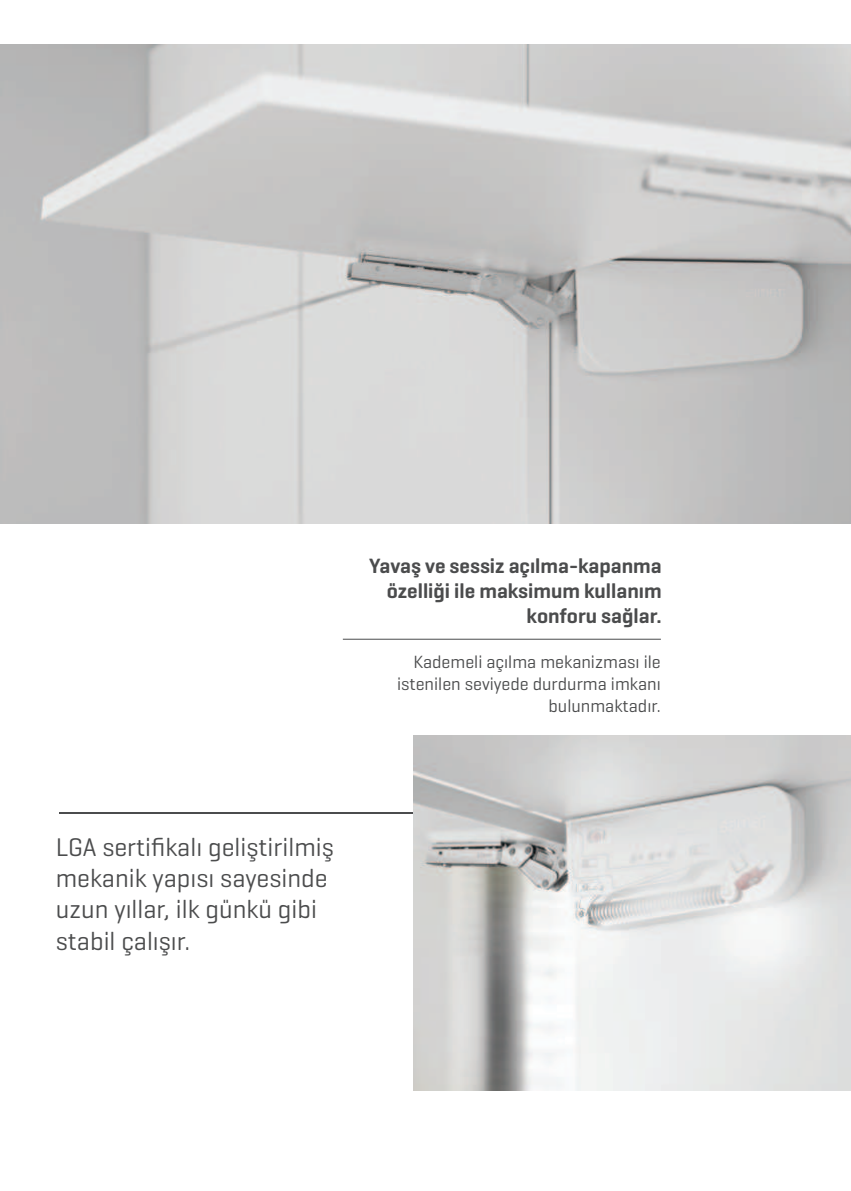
<style>
.page{position:relative;width:851px;height:1191px;background:#fff}
.page>*{position:absolute;margin:0;border:0;box-sizing:border-box;transform-origin:0 0}
.t1{font:26px/31.2px "Geogrotesque";color:#4b4c4d}
.t2{font:600 21px/25.2px "Geogrotesque";color:#4b4c4d;text-align:right}
.t3{font:18px/21.6px "Geogrotesque";color:#4b4c4d;text-align:right}
</style>
<div class="page">
<hr style="left:343px;top:638px;width:317px;height:1px;background:#4b4c4d">
<hr style="left:59px;top:813px;width:354px;height:1px;background:#4b4c4d">
<img style="left:0;top:45px;width:850px;height:479px">
<img style="left:413px;top:736px;width:437px;height:355px">
<p class="t2" style="left:369px;top:553px;width:294px">Yavaş ve sessiz açılma-kapanma özelliği ile maksimum kullanım konforu sağlar.</p>
<p class="t3" style="left:397px;top:651px;width:265px">Kademeli açılma mekanizması ile istenilen seviyede durdurma imkanı bulunmaktadır.</p>
<p class="t1" style="left:56px;top:831px;width:279px">LGA sertifikalı geliştirilmiş mekanik yapısı sayesinde uzun yıllar, ilk günkü gibi stabil çalışır.</p>
</div>
